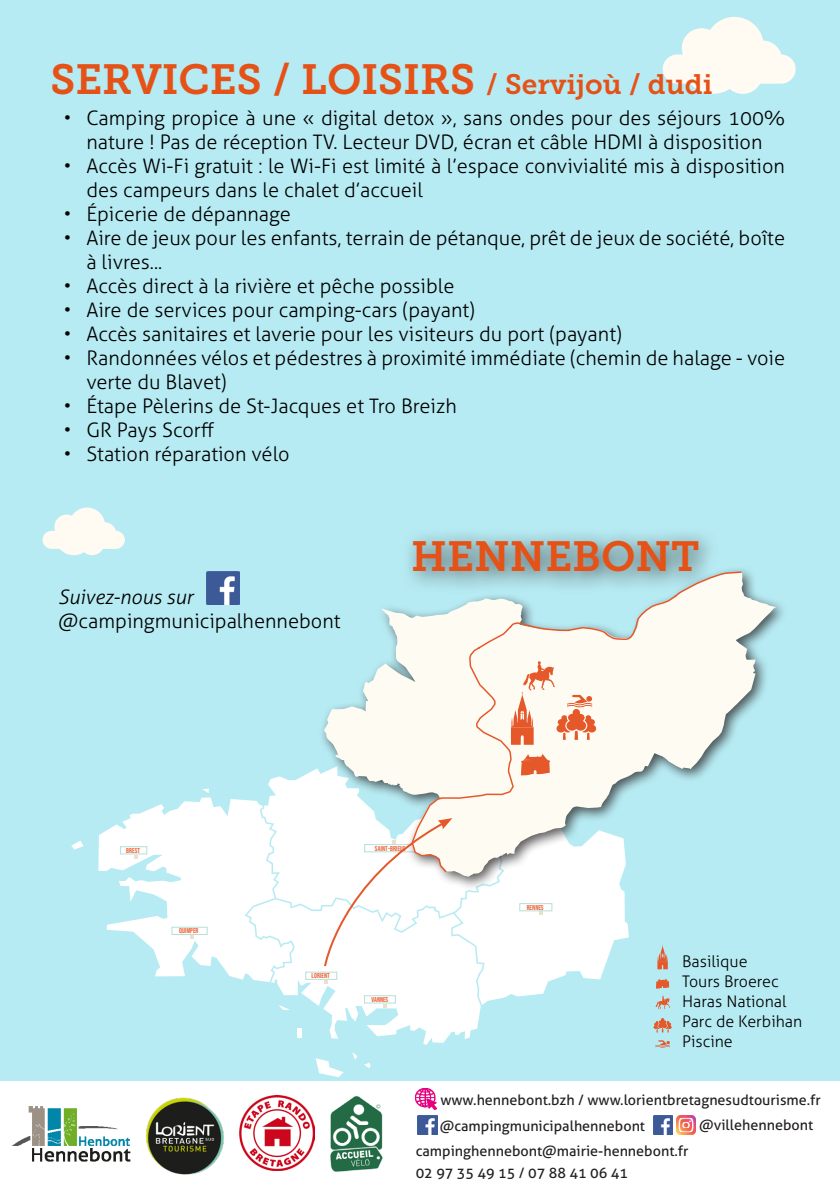
<style>
.page{position:relative;width:840px;height:1191px;background:#fff}
.page>*{position:absolute;margin:0;border:0;box-sizing:border-box;transform-origin:0 0}
.t1{font:42px "Museo Slab 700";color:#e55217}
.t2{font:300 20px/24px "Aller";color:#000}
.t3{font:italic 300 20px "Aller";color:#000}
.t4{font:300 16px "Aller";color:#000}
.t5{font:14.4px "Aller";color:#231f20}
.t6{font:7px "Bebas Neue";color:#eb6135}
.s1{font-size:28px}
</style>
<div class="page">
<div style="left:0;top:0;width:839px;height:1080px;background:#b7ebf3"></div>
<svg style="left:315px;top:1058px;width:28px;height:19px"></svg>
<svg style="left:71px;top:840px;width:12px;height:9px"></svg>
<svg style="left:352px;top:1052px;width:5px;height:7px"></svg>
<svg style="left:364px;top:1063px;width:6px;height:5px"></svg>
<svg style="left:268px;top:768px;width:49px;height:20px"></svg>
<svg style="left:662px;top:17px;width:133px;height:77px"></svg>
<svg style="left:657px;top:944px;width:10px;height:25px"></svg>
<svg style="left:653px;top:1018px;width:18px;height:14px"></svg>
<svg style="left:655px;top:995px;width:14px;height:14px"></svg>
<svg style="left:655px;top:1040px;width:14px;height:7px"></svg>
<div style="left:400px;top:527px;width:320px;height:67px;background:#231f20;opacity:.75"></div>
<img style="left:415px;top:1088px;width:21px;height:21px">
<img style="left:653px;top:1115px;width:19px;height:19px">
<img style="left:676px;top:1115px;width:19px;height:19px">
<img style="left:417px;top:1115px;width:20px;height:19px">
<img style="left:12px;top:1106px;width:119px;height:56px">
<div style="left:317px;top:566px;width:471px;height:324px;background:#231f20;opacity:.75"></div>
<svg style="left:324px;top:572px;width:451px;height:304px"></svg>
<svg style="left:410px;top:570px;width:332px;height:303px"></svg>
<svg style="left:510px;top:661px;width:85px;height:84px;background:#f7d2c0"></svg>
<svg style="left:520px;top:753px;width:30px;height:22px"></svg>
<svg style="left:656px;top:978px;width:13px;height:10px"></svg>
<svg style="left:98px;top:788px;width:530px;height:257px"></svg>
<svg style="left:43px;top:507px;width:82px;height:48px"></svg>
<img style="left:239px;top:1095px;width:75px;height:75px">
<img style="left:207px;top:571px;width:32px;height:33px">
<img style="left:330px;top:1096px;width:53px;height:76px">
<img style="left:146px;top:1097px;width:78px;height:78px">
<p class="t1" style="left:50px;top:56px;width:663px">SERVICES / LOISIRS <span class="s1">/ Servijoù / dudi</span></p>
<p class="t2" style="left:64px;top:106px;width:722px;text-align:center">• Camping propice à une « digital detox », sans ondes pour des séjours 100% nature ! Pas de réception TV. Lecteur DVD, écran et câble HDMI à disposition</p>
<p class="t2" style="left:86px;top:154px;width:699px;text-indent:-23px">• Accès Wi-Fi gratuit : le Wi-Fi est limité à l’espace convivialité mis à disposition des campeurs dans le chalet d’accueil</p>
<p class="t2" style="left:64px;top:202px;width:228px">• Épicerie de dépannage</p>
<p class="t2" style="left:86px;top:226px;width:699px;text-indent:-23px">• Aire de jeux pour les enfants, terrain de pétanque, prêt de jeux de société, boîte à livres...</p>
<p class="t2" style="left:64px;top:274px;width:392px">• Accès direct à la rivière et pêche possible</p>
<p class="t2" style="left:64px;top:298px;width:412px">• Aire de services pour camping-cars (payant)</p>
<p class="t2" style="left:64px;top:322px;width:559px">• Accès sanitaires et laverie pour les visiteurs du port (payant)</p>
<p class="t2" style="left:86px;top:346px;width:699px;text-indent:-23px">• Randonnées vélos et pédestres à proximité immédiate (chemin de halage - voie verte du Blavet)</p>
<p class="t2" style="left:64px;top:394px;width:394px">• Étape Pèlerins de St-Jacques et Tro Breizh</p>
<p class="t2" style="left:64px;top:418px;width:152px">• GR Pays Scorff</p>
<p class="t2" style="left:64px;top:442px;width:227px">• Station réparation vélo</p>
<p class="t3" style="left:58px;top:585px;width:136px">Suivez-nous sur</p>
<p class="t2" style="left:58px;top:609px;width:284px">@campingmunicipalhennebont</p>
<p class="t1" style="left:411px;top:533px;width:289px">HENNEBONT</p>
<p class="t6" style="left:126px;top:846px;width:15px">BREST</p>
<p class="t6" style="left:374px;top:844px;width:32px">SAINT-BRIEUC</p>
<p class="t6" style="left:179px;top:927px;width:21px">QUIMPER</p>
<p class="t6" style="left:311px;top:972px;width:20px">LORIENT</p>
<p class="t6" style="left:371px;top:995px;width:18px">VANNES</p>
<p class="t6" style="left:526px;top:903px;width:18px">RENNES</p>
<p class="t4" style="left:681px;top:952px;width:67px">Basilique</p>
<p class="t4" style="left:681px;top:972px;width:98px">Tours Broerec</p>
<p class="t4" style="left:681px;top:992px;width:106px">Haras National</p>
<p class="t4" style="left:681px;top:1012px;width:121px">Parc de Kerbihan</p>
<p class="t4" style="left:681px;top:1032px;width:52px">Piscine</p>
<p class="t5" style="left:440px;top:1090px;width:382px">www.hennebont.bzh / www.lorientbretagnesudtourisme.fr</p>
<p class="t5" style="left:439px;top:1117px;width:207px">@campingmunicipalhennebont</p>
<p class="t5" style="left:698px;top:1116px;width:115px">@villehennebont</p>
<p class="t5" style="left:415px;top:1141px;width:274px">campinghennebont@mairie-hennebont.fr</p>
<p class="t5" style="left:415px;top:1164px;width:214px">02 97 35 49 15 / 07 88 41 06 41</p>
</div>
